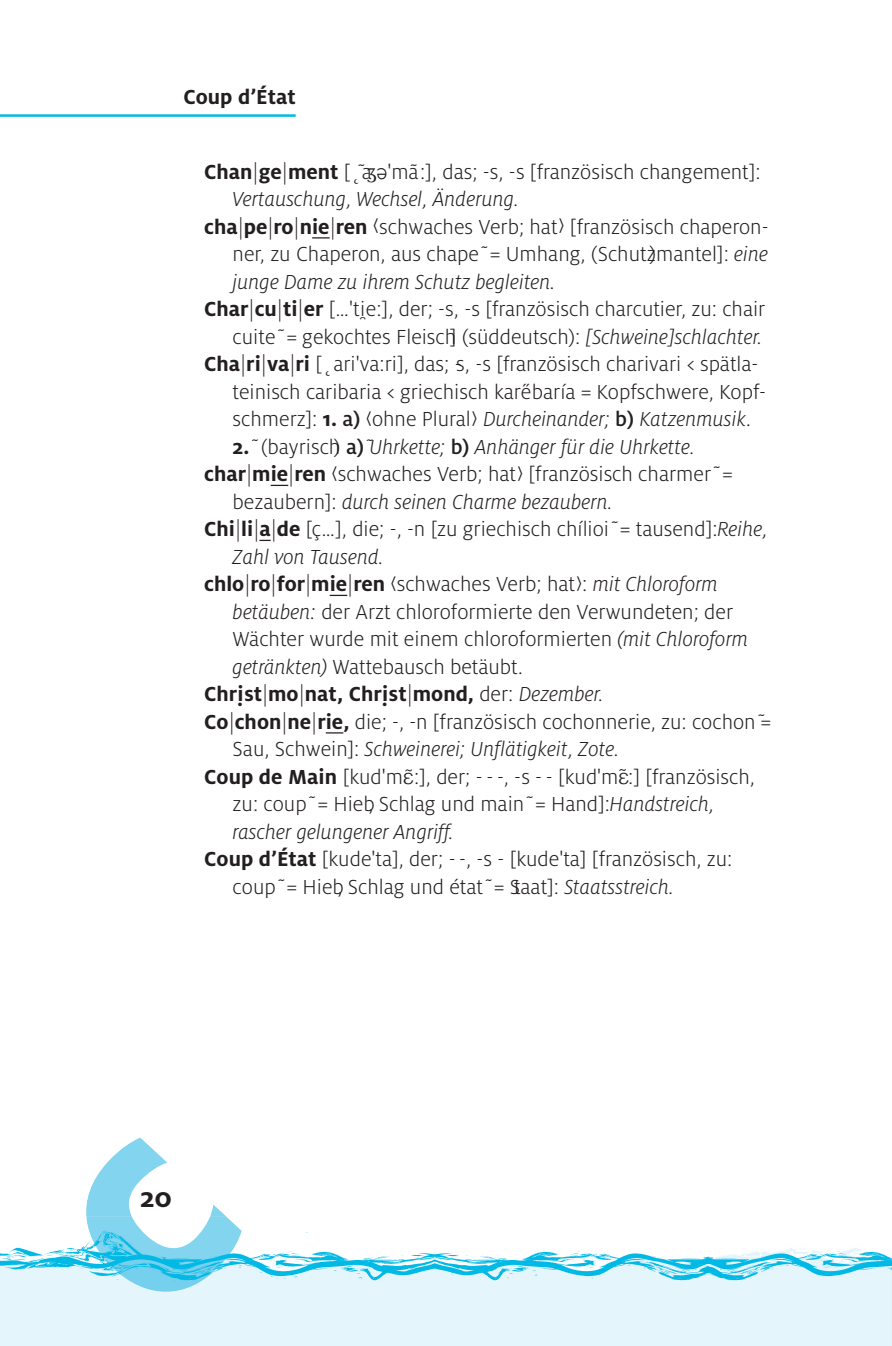
<style>
.page{position:relative;width:892px;height:1346px;background:#fff}
.page>*{position:absolute;margin:0;border:0;box-sizing:border-box;transform-origin:0 0}
.t1{font:700 30px "Milo OT";color:#231f20}
.t2{font:300 22.5px "Milo OT";color:#231f20}
.t3{font:italic 300 22.5px "Milo OT";color:#231f20}
.t4{font:700 22.5px "Milo OT";color:#231f20}
.t5{font:300 20.75px "Myriad Pro";color:#231f20;scale:1.09 1}
.s1{font-weight:700}
.s2{font-family:"Lautschrift 98";font-weight:400;font-size:23.75px}
.s3{font-family:"Gill Sans";font-size:24.25px}
.s4{font-size:38.25px}
.s5{font-style:italic}
.s6{font-style:normal}
.s7{font-weight:700;font-style:normal}
.s8{font-weight:500;font-style:normal}
.s9{font-style:normal;font-size:38.25px}
.s10{font-weight:300}
.s11{font-weight:300;font-style:italic}
.s12{font-family:"Helvetica";font-size:21.25px}
.s13{font-family:"Helvetica Neue LT Std";font-size:21.25px}
</style>
<div class="page">
<hr style="left:0;top:114px;width:296px;height:3px;background:#00b9e4">
<img style="left:0;top:1232px;width:891px;height:114px">
<svg style="left:312px;top:237px;width:18px;height:2px"></svg>
<svg style="left:271px;top:485px;width:17px;height:1px"></svg>
<svg style="left:259px;top:540px;width:12px;height:1px"></svg>
<svg style="left:330px;top:595px;width:17px;height:1px"></svg>
<svg style="left:326px;top:732px;width:17px;height:2px"></svg>
<svg style="left:57px;top:1216px;width:190px;height:104px"></svg>
<p class="t4" style="left:183px;top:84px;width:114px">Coup d’État</p>
<p class="t2" style="left:204px;top:159px;width:558px"><span class="s1">Chan</span>|<span class="s1">ge</span>|<span class="s1">ment</span> [˛a˜<span class="s2">7</span><span class="s3">ә</span>'ma˜:], das; -s, -s [französisch changement]:</p>
<p class="t3" style="left:233px;top:187px;width:288px">Vertauschung, Wechsel, Änderung.</p>
<p class="t2" style="left:204px;top:214px;width:566px"><span class="s1">cha</span>|<span class="s1">pe</span>|<span class="s1">ro</span>|<span class="s1">nie</span>|<span class="s1">ren</span> <span class="s4">‹</span>schwaches Verb; hat <span class="s4">›</span> [französisch chaperon-</p>
<p class="t2" style="left:233px;top:242px;width:537px">ner, zu Chaperon, aus chape˜= Umhang, (Schutz)mantel]: <span class="s5">eine</span></p>
<p class="t3" style="left:233px;top:269px;width:324px">junge Dame zu ihrem Schutz begleiten.</p>
<p class="t2" style="left:204px;top:297px;width:563px"><span class="s1">Char</span>|<span class="s1">cu</span>|<span class="s1">ti</span>|<span class="s1">er</span> […'tie:], der; -s, -s [französisch charcutier, zu: chair</p>
<p class="t5" style="left:360px;top:312px;width:8px">ˆ</p>
<p class="t2" style="left:233px;top:324px;width:531px">cuite˜= gekochtes Fleisch] (süddeutsch): <span class="s5">[Schweine]schlachter.</span></p>
<p class="t2" style="left:204px;top:352px;width:556px"><span class="s1">Cha</span>|<span class="s1">ri</span>|<span class="s1">va</span>|<span class="s1">ri</span> [˛ari'va:ri], das; -s, -s [französisch charivari &lt; spätla-</p>
<p class="t2" style="left:233px;top:379px;width:535px">teinisch caribaria &lt; griechisch kare˝baría = Kopfschwere, Kopf-</p>
<p class="t3" style="left:233px;top:407px;width:520px"><span class="s6">schmerz]:</span> <span class="s7">1.</span> <span class="s8">a)</span> <span class="s9">‹</span><span class="s6">ohne Plural</span> <span class="s9">›</span> Durcheinander; <span class="s8">b)</span> Katzenmusik<span class="s6">.</span></p>
<p class="t3" style="left:233px;top:434px;width:463px"><span class="s7">2.</span><span class="s6">˜(bayrisch)</span> <span class="s8">a)</span><span class="s6">˜</span>Uhrkette; <span class="s8">b)</span> Anhänger für die Uhrkette.</p>
<p class="t2" style="left:204px;top:462px;width:530px"><span class="s1">char</span>|<span class="s1">mie</span>|<span class="s1">ren</span> <span class="s4">‹</span>schwaches Verb; hat <span class="s4">›</span> [französisch charmer˜=</p>
<p class="t3" style="left:233px;top:489px;width:381px"><span class="s6">bezaubern]:</span> durch seinen Charme bezaubern.</p>
<p class="t2" style="left:204px;top:517px;width:565px"><span class="s1">Chi</span>|<span class="s1">li</span>|<span class="s1">a</span>|<span class="s1">de</span> [ç…], die; -, -n [zu griechisch chílioi˜= tausend]: <span class="s5">Reihe,</span></p>
<p class="t3" style="left:233px;top:544px;width:152px">Zahl von Tausend.</p>
<p class="t2" style="left:204px;top:572px;width:515px"><span class="s1">chlo</span>|<span class="s1">ro</span>|<span class="s1">for</span>|<span class="s1">mie</span>|<span class="s1">ren</span> <span class="s4">‹</span>schwaches Verb; hat <span class="s4">›</span>: <span class="s5">mit Chloroform</span></p>
<p class="t2" style="left:233px;top:599px;width:502px"><span class="s5">betäuben:</span> der Arzt chloroformierte den Verwundeten; der</p>
<p class="t2" style="left:233px;top:627px;width:517px">Wächter wurde mit einem chloroformierten <span class="s5">(mit Chloroform</span></p>
<p class="t2" style="left:233px;top:654px;width:292px"><span class="s5">getränkten)</span> Wattebausch betäubt.</p>
<p class="t4" style="left:204px;top:681px;width:400px">Chri.st<span class="s10">|</span>mo<span class="s10">|</span>nat, Chri.st<span class="s10">|</span>mond, <span class="s10">der:</span> <span class="s11">Dezember.</span></p>
<p class="t2" style="left:204px;top:709px;width:568px"><span class="s1">Co</span>|<span class="s1">chon</span>|<span class="s1">ne</span>|<span class="s1">rie,</span> die; -, -n [französisch cochonnerie, zu: cochon˜=</p>
<p class="t3" style="left:233px;top:737px;width:388px"><span class="s6">Sau, Schwein]:</span> Schweinerei; Unflätigkeit, Zote.</p>
<p class="t2" style="left:204px;top:764px;width:552px"><span class="s1">Coup de Main</span> [kud'm<span class="s12">ε˜</span>:], der; - - -, -s - - [kud'm<span class="s12">ε</span><span class="s13">˜</span> :] [französisch,</p>
<p class="t2" style="left:233px;top:792px;width:483px">zu: coup˜= Hieb, Schlag und main˜= Hand]: <span class="s5">Handstreich,</span></p>
<p class="t3" style="left:233px;top:819px;width:222px">rascher gelungener Angriff.</p>
<p class="t2" style="left:204px;top:847px;width:530px"><span class="s1">Coup d’État</span> [kude'ta], der; - -, -s - [kude'ta] [französisch, zu:</p>
<p class="t2" style="left:233px;top:874px;width:443px">coup˜= Hieb, Schlag und état˜= Staat]: <span class="s5">Staatsstreich.</span></p>
<h1 class="t1" style="left:140px;top:1180px;width:33px">20</h1>
</div>
